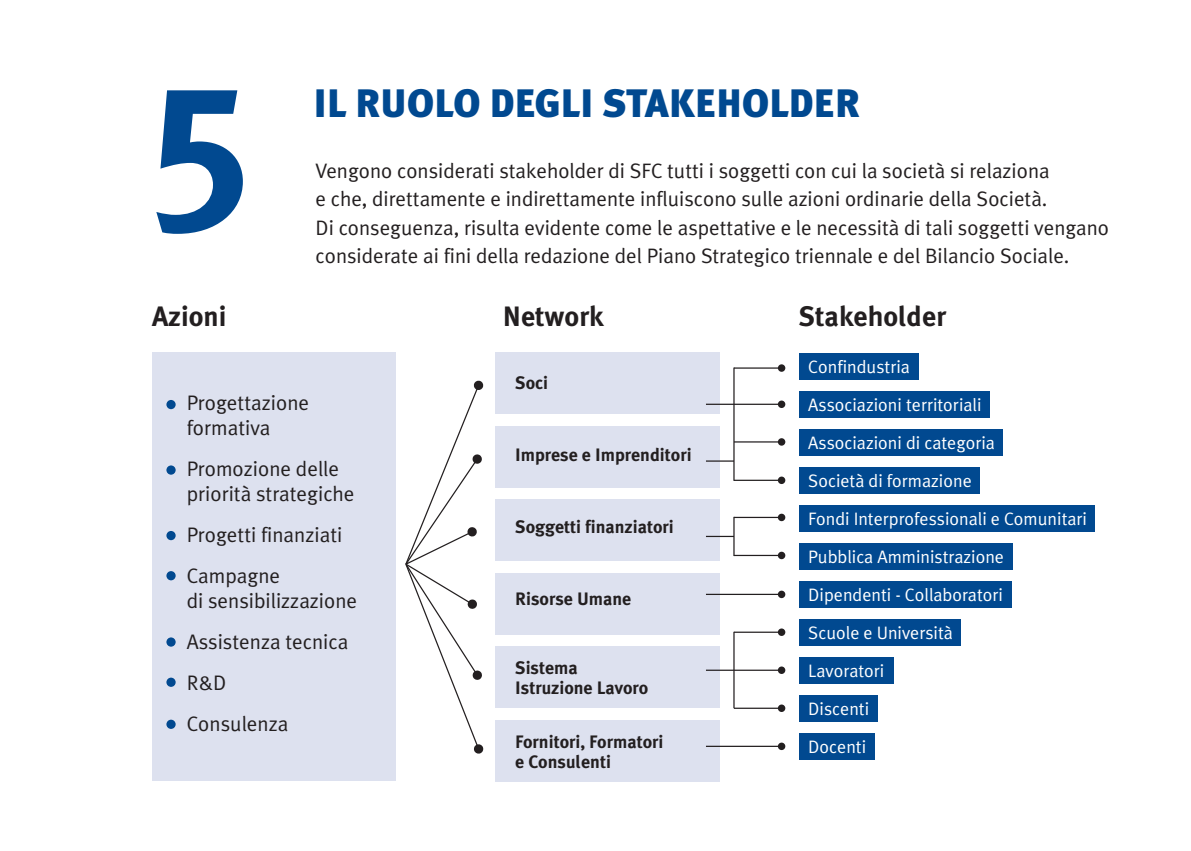
<style>
.page{position:relative;width:1191px;height:851px;background:#fff}
.page>*{position:absolute;margin:0;border:0;box-sizing:border-box;transform-origin:0 0}
.t1{font:700 206px "Meta Plus";color:#014990}
.t2{font:900 39.6px "Meta Plus";color:#014990}
.t3{font:700 28px "Meta Plus";color:#231f20}
.t4{font:21px/41px "Meta Plus Normal";color:#231f20}
.t5{font:20.8px/28.6px "Meta Plus Normal";color:#231f20}
.t6{font:18px/38px "Meta Plus Normal";color:#fff}
.t7{font:700 18px/20px "Meta Plus";color:#231f20}
</style>
<div class="page">
<div style="left:799px;top:352px;width:119px;height:27px;background:#014990"></div>
<div style="left:495px;top:720px;width:225px;height:61px;background:#dde1ef"></div>
<div style="left:495px;top:646px;width:225px;height:61px;background:#dde1ef"></div>
<div style="left:495px;top:573px;width:225px;height:61px;background:#dde1ef"></div>
<div style="left:495px;top:499px;width:225px;height:61px;background:#dde1ef"></div>
<div style="left:495px;top:426px;width:225px;height:61px;background:#dde1ef"></div>
<div style="left:495px;top:352px;width:225px;height:61px;background:#dde1ef"></div>
<div style="left:799px;top:390px;width:190px;height:27px;background:#014990"></div>
<div style="left:799px;top:428px;width:204px;height:27px;background:#014990"></div>
<div style="left:799px;top:466px;width:181px;height:27px;background:#014990"></div>
<div style="left:799px;top:504px;width:296px;height:27px;background:#014990"></div>
<div style="left:799px;top:542px;width:213px;height:27px;background:#014990"></div>
<div style="left:799px;top:580px;width:212px;height:27px;background:#014990"></div>
<div style="left:799px;top:618px;width:162px;height:27px;background:#014990"></div>
<div style="left:799px;top:656px;width:94px;height:27px;background:#014990"></div>
<div style="left:799px;top:694px;width:79px;height:27px;background:#014990"></div>
<div style="left:799px;top:732px;width:76px;height:27px;background:#014990"></div>
<svg style="left:405px;top:380px;width:79px;height:374px"></svg>
<hr style="left:734px;top:367px;width:47px;height:1px;background:#231f20">
<div style="left:778px;top:364px;width:7px;height:8px;background:#231f20;border-radius:50%"></div>
<hr style="left:733px;top:367px;width:1px;height:113px;background:#231f20">
<hr style="left:733px;top:516px;width:1px;height:40px;background:#231f20">
<hr style="left:733px;top:631px;width:1px;height:77px;background:#231f20">
<hr style="left:706px;top:403px;width:75px;height:2px;background:#231f20">
<div style="left:778px;top:400px;width:7px;height:8px;background:#231f20;border-radius:50%"></div>
<hr style="left:734px;top:441px;width:47px;height:1px;background:#231f20">
<div style="left:778px;top:438px;width:7px;height:7px;background:#231f20;border-radius:50%"></div>
<hr style="left:734px;top:479px;width:47px;height:2px;background:#231f20">
<div style="left:778px;top:476px;width:7px;height:8px;background:#231f20;border-radius:50%"></div>
<hr style="left:734px;top:516px;width:47px;height:2px;background:#231f20">
<div style="left:778px;top:513px;width:7px;height:8px;background:#231f20;border-radius:50%"></div>
<hr style="left:734px;top:554px;width:47px;height:2px;background:#231f20">
<div style="left:778px;top:551px;width:7px;height:8px;background:#231f20;border-radius:50%"></div>
<hr style="left:706px;top:593px;width:75px;height:2px;background:#231f20">
<div style="left:778px;top:590px;width:7px;height:8px;background:#231f20;border-radius:50%"></div>
<hr style="left:734px;top:631px;width:47px;height:1px;background:#231f20">
<div style="left:778px;top:628px;width:7px;height:8px;background:#231f20;border-radius:50%"></div>
<hr style="left:706px;top:669px;width:75px;height:1px;background:#231f20">
<div style="left:778px;top:666px;width:7px;height:7px;background:#231f20;border-radius:50%"></div>
<hr style="left:734px;top:707px;width:47px;height:1px;background:#231f20">
<div style="left:778px;top:704px;width:7px;height:7px;background:#231f20;border-radius:50%"></div>
<hr style="left:706px;top:745px;width:75px;height:1px;background:#231f20">
<div style="left:778px;top:742px;width:7px;height:8px;background:#231f20;border-radius:50%"></div>
<svg style="left:706px;top:460px;width:28px;height:1px"></svg>
<hr style="left:706px;top:535px;width:28px;height:2px;background:#231f20">
<div style="left:152px;top:352px;width:244px;height:429px;background:#dde1ef"></div>
<div style="left:166px;top:400px;width:10px;height:9px;background:#014990;border-radius:50%"></div>
<div style="left:166px;top:465px;width:10px;height:9px;background:#014990;border-radius:50%"></div>
<div style="left:166px;top:531px;width:10px;height:9px;background:#014990;border-radius:50%"></div>
<div style="left:166px;top:571px;width:10px;height:9px;background:#014990;border-radius:50%"></div>
<div style="left:166px;top:637px;width:10px;height:9px;background:#014990;border-radius:50%"></div>
<div style="left:166px;top:677px;width:10px;height:9px;background:#014990;border-radius:50%"></div>
<div style="left:166px;top:719px;width:10px;height:9px;background:#014990;border-radius:50%"></div>
<p class="t1" style="left:150px;top:5px;width:103px">5</p>
<p class="t2" style="left:313px;top:80px;width:548px">IL RUOLO DEGLI STAKEHOLDER</p>
<p class="t5" style="left:315px;top:156px;width:795px">Vengono considerati stakeholder di SFC tutti i soggetti con cui la società si relaziona<br>e che, direttamente e indirettamente influiscono sulle azioni ordinarie della Società.<br>Di conseguenza, risulta evidente come le aspettative e le necessità di tali soggetti vengano considerate ai fini della redazione del Piano Strategico triennale e del Bilancio Sociale.</p>
<p class="t3" style="left:152px;top:300px;width:76px">Azioni</p>
<p class="t3" style="left:503px;top:300px;width:103px">Network</p>
<p class="t3" style="left:799px;top:300px;width:149px">Stakeholder</p>
<p class="t4" style="left:187px;top:390px;width:124px;line-height:25px">Progettazione formativa</p>
<p class="t4" style="left:187px;top:456px;width:169px;line-height:25px">Promozione delle priorità strategiche</p>
<p class="t4" style="left:187px;top:514px;width:157px">Progetti finanziati<br>Campagne</p>
<p class="t4" style="left:187px;top:580px;width:172px">di sensibilizzazione<br>Assistenza tecnica<br>R&amp;D<br>Consulenza</p>
<p class="t7" style="left:515px;top:373px;width:34px">Soci</p>
<p class="t7" style="left:515px;top:445px;width:178px">Imprese e Imprenditori</p>
<p class="t7" style="left:515px;top:517px;width:160px">Soggetti finanziatori</p>
<p class="t7" style="left:515px;top:589px;width:118px">Risorse Umane</p>
<p class="t7" style="left:515px;top:657px;width:134px">Sistema<br>Istruzione Lavoro</p>
<p class="t7" style="left:515px;top:731px;width:150px">Fornitori, Formatori e Consulenti</p>
<p class="t6" style="left:808px;top:347px;width:280px">Confindustria<br>Associazioni territoriali<br>Associazioni di categoria<br>Società di formazione<br>Fondi Interprofessionali e Comunitari<br>Pubblica Amministrazione<br>Dipendenti - Collaboratori<br>Scuole e Università<br>Lavoratori<br>Discenti<br>Docenti</p>
</div>
